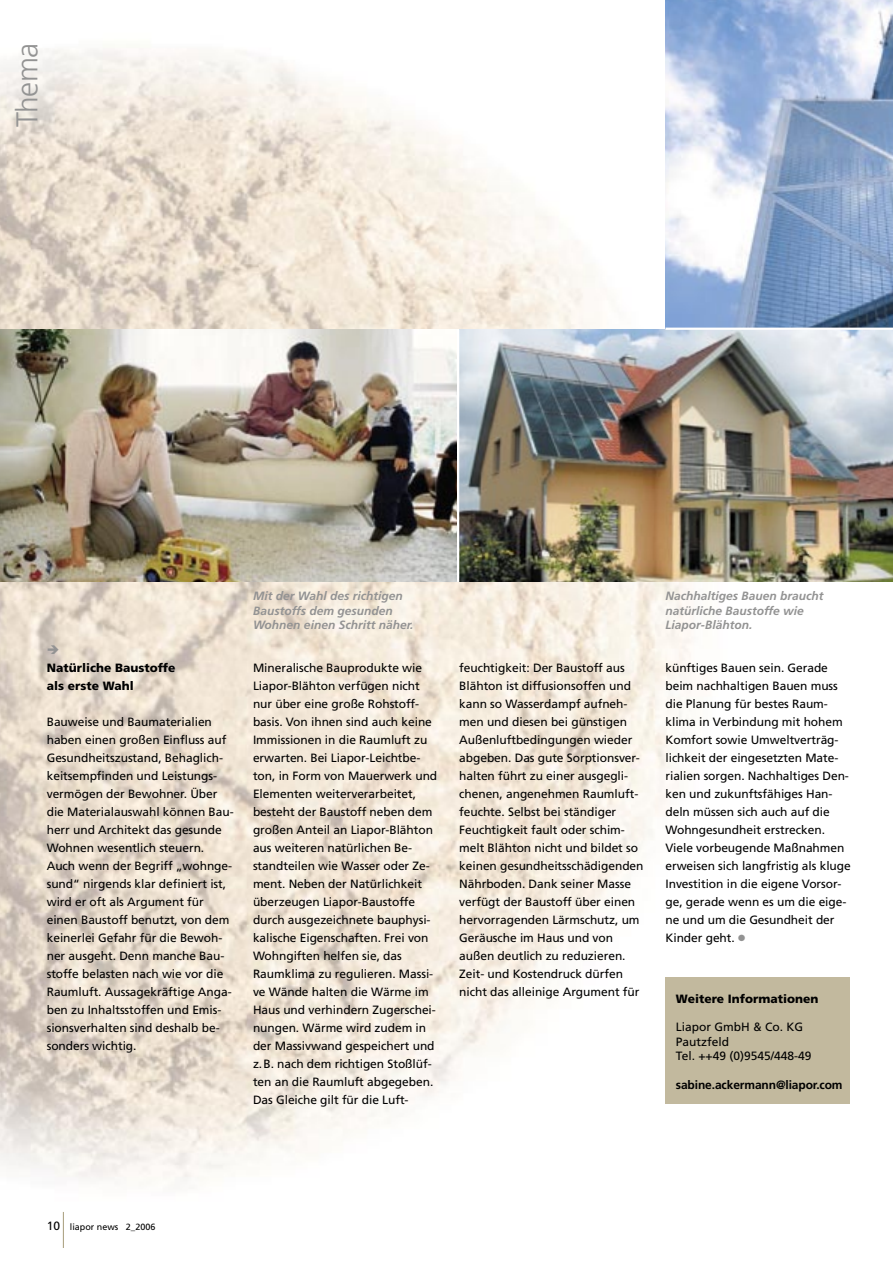
<style>
.page{position:relative;width:893px;height:1263px;background:#fff}
.page>*{position:absolute;margin:0;border:0;box-sizing:border-box;transform-origin:0 0}
.t1{font:300 30px "Frutiger";letter-spacing:-.015em;color:#939393}
.t2{font:12px/18px "Frutiger";letter-spacing:-.005em;color:#000}
.t3{font:italic 700 12px/14.4px "Frutiger";color:#939393}
.t4{font:900 12px/18px "Frutiger";color:#000}
.t5{font:700 12px "Frutiger";letter-spacing:-.01em;color:#000}
.t6{font:9px "Frutiger";color:#000}
.s1{color:#939393}
.s2{font-size:12px}
</style>
<div class="page">
<img style="left:0;top:49px;width:774px;height:1199px">
<img style="left:665px;top:0;width:228px;height:328px">
<div style="left:665px;top:978px;width:185px;height:126px;background:#c2b99e"></div>
<img style="left:0;top:330px;width:457px;height:252px">
<hr style="left:63px;top:1212px;width:1px;height:36px;background:#a69c7a">
<img style="left:459px;top:330px;width:434px;height:252px">
<hr style="left:665px;top:328px;width:228px;height:2px;background:#fff">
<hr style="left:457px;top:330px;width:2px;height:252px;background:#fff">
<svg style="left:48px;top:645px;width:11px;height:9px"></svg>
<h1 class="t1" style="left:10px;top:127px;width:86px;rotate:-90deg">Thema</h1>
<p class="t4" style="left:47px;top:658px;width:130px">Natürliche Baustoffe als erste Wahl</p>
<p class="t2" style="left:47px;top:713px;width:188px">Bauweise und Baumaterialien haben einen großen Einfluss auf<br>Gesundheitszustand, Behaglich&shy;keitsempfinden und Leistungs&shy;vermögen der Bewohner. Über die Materialauswahl können Bau&shy;herr und Architekt das gesunde<br>Wohnen wesentlich steuern.<br>Auch wenn der Begriff „wohnge&shy;sund“ nirgends klar definiert ist, wird er oft als Argument für einen Baustoff benutzt, von dem keinerlei Gefahr für die Bewoh&shy;ner ausgeht. Denn manche Bau&shy;stoffe belasten nach wie vor die<br>Raumluft. Aussagekräftige Anga&shy;ben zu Inhaltsstoffen und Emis&shy;sionsverhalten sind deshalb be&shy;sonders wichtig.</p>
<p class="t3" style="left:253px;top:589px;width:162px">Mit der Wahl des richtigen<br>Baustoffs dem gesunden<br>Wohnen einen Schritt näher.</p>
<p class="t3" style="left:665px;top:589px;width:160px">Nachhaltiges Bauen braucht natürliche Baustoffe wie<br>Liapor-Blähton.</p>
<p class="t2" style="left:253px;top:659px;width:186px">Mineralische Bauprodukte wie<br>Liapor-Blähton verfügen nicht nur über eine große Rohstoff&shy;basis. Von ihnen sind auch keine<br>Immissionen in die Raumluft zu erwarten. Bei Liapor-Leichtbe&shy;ton, in Form von Mauerwerk und<br>Elementen weiterverarbeitet, besteht der Baustoff neben dem großen Anteil an Liapor-Blähton aus weiteren natürlichen Be&shy;standteilen wie Wasser oder Ze&shy;ment. Neben der Natürlichkeit überzeugen Liapor-Baustoffe durch ausgezeichnete bauphysi&shy;kalische Eigenschaften. Frei von<br>Wohngiften helfen sie, das<br>Raumklima zu regulieren. Massi&shy;ve Wände halten die Wärme im<br>Haus und verhindern Zugerschei&shy;nungen. Wärme wird zudem in der Massivwand gespeichert und z.B. nach dem richtigen Stoßlüf&shy;ten an die Raumluft abgegeben.<br>Das Gleiche gilt für die Luft-</p>
<p class="t2" style="left:665px;top:659px;width:187px">künftiges Bauen sein. Gerade beim nachhaltigen Bauen muss die Planung für bestes Raum&shy;klima in Verbindung mit hohem<br>Komfort sowie Umweltverträg&shy;lichkeit der eingesetzten Mate&shy;rialien sorgen. Nachhaltiges Den&shy;ken und zukunftsfähiges Han&shy;deln müssen sich auch auf die<br>Wohngesundheit erstrecken.<br>Viele vorbeugende Maßnahmen erweisen sich langfristig als kluge<br>Investition in die eigene Vorsor&shy;ge, gerade wenn es um die eige&shy;ne und um die Gesundheit der<br>Kinder geht. <span class="s1">●</span></p>
<p class="t2" style="left:459px;top:659px;width:186px">feuchtigkeit: Der Baustoff aus<br>Blähton ist diffusionsoffen und kann so Wasserdampf aufneh&shy;men und diesen bei günstigen<br>Außenluftbedingungen wieder abgeben. Das gute Sorptionsver&shy;halten führt zu einer ausgegli&shy;chenen, angenehmen Raumluft&shy;feuchte. Selbst bei ständiger<br>Feuchtigkeit fault oder schim&shy;melt Blähton nicht und bildet so keinen gesundheitsschädigenden<br>Nährboden. Dank seiner Masse verfügt der Baustoff über einen hervorragenden Lärmschutz, um<br>Geräusche im Haus und von außen deutlich zu reduzieren.<br>Zeit- und Kostendruck dürfen nicht das alleinige Argument für</p>
<p class="t4" style="left:676px;top:989px;width:144px">Weitere Informationen</p>
<p class="t2" style="left:676px;top:1020px;width:137px;line-height:14.4px">Liapor GmbH &amp; Co. KG<br>Pautzfeld<br>Tel. ++49 (0)9545/448-49</p>
<p class="t5" style="left:676px;top:1078px;width:168px">sabine.ackermann@liapor.com</p>
<p class="t6" style="left:47px;top:1221px;width:110px"><span class="s2">10</span> liapor news 2_2006</p>
</div>
